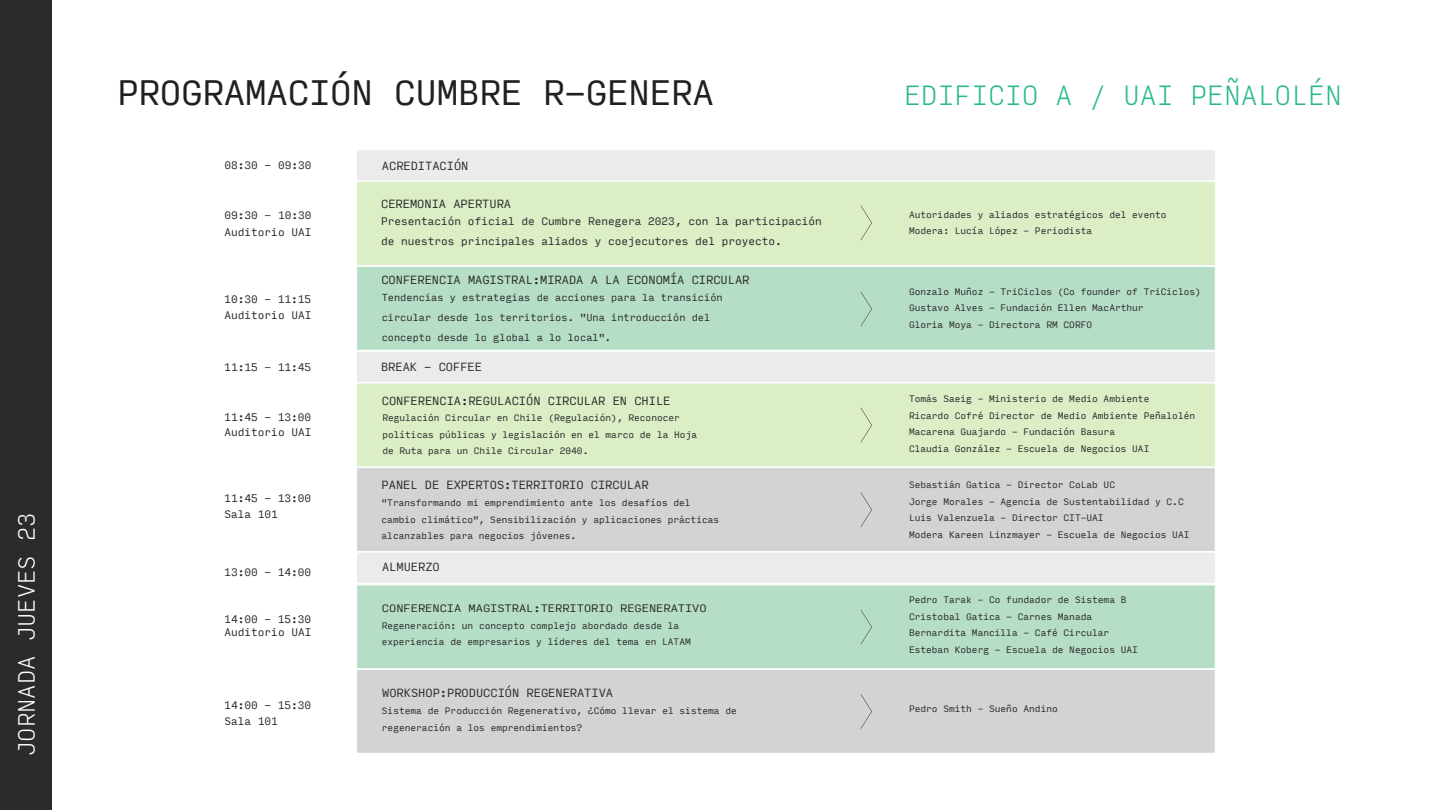
<style>
.page{position:relative;width:1440px;height:810px;background:#fff}
.page>*{position:absolute;margin:0;border:0;box-sizing:border-box;transform-origin:0 0}
.t1{font:33.75px "Input Mono";letter-spacing:-.005em;color:#231f20}
.t2{font:200 26.47px "Input Mono";color:#28b98f}
.t3{font:200 22.5px "Input Mono";color:#fff}
.t4{font:11.32px "Input Mono";color:#2b2b2d}
.t5{font:10.5px/16.6px "Input Mono";color:#2b2b2d}
.t6{font:10.35px "Input Mono";color:#2b2b2d;scale:1.09 1}
.t7{font:9.75px/20.2px "Input Mono";color:#2b2b2d}
.t8{font:9px/16.5px "Input Mono";color:#2b2b2d}
</style>
<div class="page">
<div style="left:0;top:0;width:52px;height:810px;background:#2b2b2d"></div>
<div style="left:356px;top:351px;width:860px;height:32px;background:#ebebec;border:1px solid #fff"></div>
<div style="left:356px;top:149px;width:860px;height:32px;background:#ebebec;border:1px solid #fff"></div>
<div style="left:356px;top:552px;width:860px;height:32px;background:#ebebec;border:1px solid #fff"></div>
<div style="left:356px;top:181px;width:860px;height:85px;background:#dceec5;border:1px solid #fff"></div>
<div style="left:356px;top:266px;width:860px;height:85px;background:#b6dec7;border:1px solid #fff"></div>
<div style="left:356px;top:383px;width:860px;height:84px;background:#dceec5;border:1px solid #fff"></div>
<div style="left:356px;top:467px;width:860px;height:85px;background:#d3d3d4;border:1px solid #fff"></div>
<div style="left:356px;top:585px;width:860px;height:84px;background:#b6dec7;border:1px solid #fff"></div>
<div style="left:356px;top:669px;width:860px;height:85px;background:#d3d3d4;border:1px solid #fff"></div>
<svg style="left:861px;top:291px;width:11px;height:35px"></svg>
<svg style="left:861px;top:205px;width:11px;height:35px"></svg>
<svg style="left:861px;top:408px;width:11px;height:35px"></svg>
<svg style="left:861px;top:492px;width:11px;height:35px"></svg>
<svg style="left:861px;top:610px;width:11px;height:35px"></svg>
<svg style="left:861px;top:694px;width:11px;height:35px"></svg>
<h3 class="t3" style="left:6px;top:756px;width:245px;rotate:-90deg">JORNADA JUEVES 23</h3>
<h1 class="t1" style="left:117px;top:62px;width:598px">PROGRAMACIÓN CUMBRE R-GENERA</h1>
<h2 class="t2" style="left:904px;top:72px;width:439px">EDIFICIO A / UAI PEÑALOLÉN</h2>
<p class="t5" style="left:225px;top:157px;width:88px">08:30 - 09:30</p>
<p class="t4" style="left:382px;top:156px;width:88px">ACREDITACIÓN</p>
<p class="t5" style="left:225px;top:206px;width:88px">09:30 - 10:30<br>Auditorio UAI</p>
<p class="t4" style="left:381px;top:193px;width:131px">CEREMONIA APERTURA</p>
<p class="t5" style="left:381px;top:210px;width:442px;line-height:20.2px">Presentación oficial de Cumbre Renegera 2023, con la participación de nuestros principales aliados y coejecutores del proyecto.</p>
<p class="t8" style="left:909px;top:206px;width:259px">Autoridades y aliados estratégicos del evento<br>Modera: Lucía López - Periodista</p>
<p class="t5" style="left:224px;top:290px;width:88px">10:30 - 11:15</p>
<p class="t5" style="left:225px;top:306px;width:88px">Auditorio UAI</p>
<p class="t5" style="left:224px;top:358px;width:88px">11:15 - 11:45</p>
<p class="t5" style="left:224px;top:408px;width:88px">11:45 - 13:00</p>
<p class="t5" style="left:225px;top:423px;width:88px">Auditorio UAI</p>
<p class="t5" style="left:224px;top:489px;width:88px">11:45 - 13:00</p>
<p class="t5" style="left:225px;top:506px;width:55px">Sala 101</p>
<p class="t5" style="left:224px;top:563px;width:88px">13:00 - 14:00</p>
<p class="t5" style="left:224px;top:610px;width:88px">14:00 - 15:30</p>
<p class="t5" style="left:225px;top:624px;width:88px">Auditorio UAI</p>
<p class="t5" style="left:224px;top:696px;width:88px">14:00 - 15:30</p>
<p class="t5" style="left:225px;top:712px;width:55px">Sala 101</p>
<p class="t4" style="left:381px;top:269px;width:370px">CONFERENCIA MAGISTRAL:MIRADA A LA ECONOMÍA CIRCULAR</p>
<p class="t7" style="left:382px;top:286px;width:343px">Tendencias y estrategias de acciones para la transición circular desde los territorios. "Una introducción del concepto desde lo global a lo local".</p>
<p class="t8" style="left:909px;top:282px;width:293px">Gonzalo Muñoz - TriCiclos (Co founder of TriCiclos)<br>Gustavo Alves - Fundación Ellen MacArthur<br>Gloria Moya - Directora RM CORFO</p>
<p class="t4" style="left:381px;top:357px;width:103px">BREAK - COFFEE</p>
<p class="t4" style="left:382px;top:391px;width:290px">CONFERENCIA:REGULACIÓN CIRCULAR EN CHILE</p>
<p class="t8" style="left:382px;top:409px;width:316px">Regulación Circular en Chile (Regulación), Reconocer políticas públicas y legislación en el marco de la Hoja de Ruta para un Chile Circular 2040.</p>
<p class="t4" style="left:382px;top:475px;width:269px">PANEL DE EXPERTOS:TERRITORIO CIRCULAR</p>
<p class="t8" style="left:382px;top:494px;width:339px">"Transformando mi emprendimiento ante los desafíos del cambio climático", Sensibilización y aplicaciones prácticas alcanzables para negocios jóvenes.</p>
<p class="t4" style="left:382px;top:556px;width:59px">ALMUERZO</p>
<p class="t6" style="left:382px;top:599px;width:299px">CONFERENCIA MAGISTRAL:TERRITORIO REGENERATIVO</p>
<p class="t8" style="left:382px;top:616px;width:311px">Regeneración: un concepto complejo abordado desde la experiencia de empresarios y líderes del tema en LATAM</p>
<p class="t4" style="left:382px;top:683px;width:232px">WORKSHOP:PRODUCCIÓN REGENERATIVA</p>
<p class="t8" style="left:382px;top:702px;width:356px">Sistema de Producción Regenerativo, ¿Cómo llevar el sistema de regeneración a los emprendimientos?</p>
<p class="t8" style="left:909px;top:390px;width:288px">Tomás Saeig - Ministerio de Medio Ambiente<br>Ricardo Cofré Director de Medio Ambiente Peñalolén Macarena Guajardo - Fundación Basura<br>Claudia González - Escuela de Negocios UAI</p>
<p class="t8" style="left:909px;top:476px;width:282px">Sebastián Gatica - Director CoLab UC<br>Jorge Morales - Agencia de Sustentabilidad y C.C Luis Valenzuela - Director CIT-UAI<br>Modera Kareen Linzmayer - Escuela de Negocios UAI</p>
<p class="t8" style="left:909px;top:591px;width:230px">Pedro Tarak - Co fundador de Sistema B Cristobal Gatica - Carnes Manada Bernardita Mancilla - Café Circular Esteban Koberg - Escuela de Negocios UAI</p>
<p class="t8" style="left:909px;top:699px;width:150px">Pedro Smith - Sueño Andino</p>
</div>
